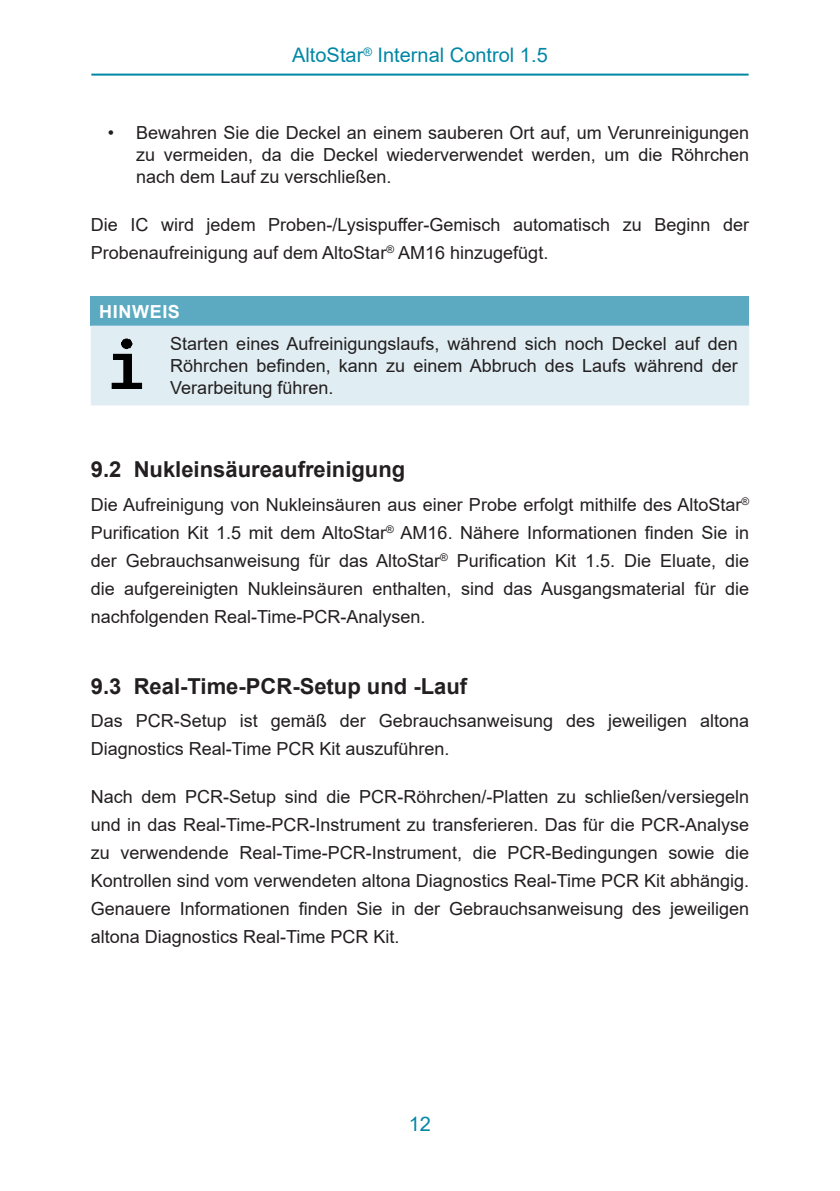
<style>
.page{position:relative;width:840px;height:1191px;background:#fff}
.page>*{position:absolute;margin:0;border:0;box-sizing:border-box;transform-origin:0 0}
.Level_2{font:700 22px "Arial";color:#231f20}
.Seitenkopf{font:20px "Arial";color:#0087a6}
.Mengentext{font:18px/28px "Arial";color:#231f20;text-align:justify}
.Note_para{font:18px/22px "Arial";color:#231f20;text-align:justify}
.Note_Titel{font:700 18px "Arial";letter-spacing:.035em;color:#fff}
</style>
<div class="page">
<hr style="left:91px;top:74px;width:657px;height:2px;background:#0087a6">
<div style="left:91px;top:296px;width:657px;height:30px;background:#5caac2"></div>
<div style="left:91px;top:326px;width:657px;height:79px;background:#e0edf3"></div>
<img style="left:94px;top:334px;width:62px;height:63px">
<p class="Seitenkopf" style="left:292px;top:41px;width:257px">AltoStar<sup>®</sup> Internal Control 1.5</p>
<p class="Mengentext" style="left:136px;top:122px;width:614px;line-height:22px;text-indent:-28px">• Bewahren Sie die Deckel an einem sauberen Ort auf, um Verunreinigungen zu vermeiden, da die Deckel wiederverwendet werden, um die Röhrchen nach dem Lauf zu verschließen.</p>
<p class="Mengentext" style="left:91px;top:211px;width:659px">Die IC wird jedem Proben-/Lysispuffer-Gemisch automatisch zu Beginn der<br>Probenaufreinigung auf dem AltoStar<sup>®</sup> AM16 hinzugefügt.</p>
<p class="Note_Titel" style="left:99px;top:299px;width:82px">HINWEIS</p>
<p class="Note_para" style="left:170px;top:333px;width:568px">Starten eines Aufreinigungslaufs, während sich noch Deckel auf den Röhrchen befinden, kann zu einem Abbruch des Laufs während der Verarbeitung führen.</p>
<p class="Level_2" style="left:91px;top:454px;width:316px">9.2 Nukleinsäureaufreinigung</p>
<p class="Mengentext" style="left:91px;top:490px;width:659px">Die Aufreinigung von Nukleinsäuren aus einer Probe erfolgt mithilfe des AltoStar<sup>® </sup>Purification Kit 1.5 mit dem AltoStar<sup>®</sup> AM16. Nähere Informationen finden Sie in der Gebrauchsanweisung für das AltoStar<sup>®</sup> Purification Kit 1.5. Die Eluate, die die aufgereinigten Nukleinsäuren enthalten, sind das Ausgangsmaterial für die nachfolgenden Real-Time-PCR-Analysen.</p>
<p class="Level_2" style="left:91px;top:670px;width:378px">9.3 Real-Time-PCR-Setup und -Lauf</p>
<p class="Mengentext" style="left:91px;top:707px;width:659px">Das PCR-Setup ist gemäß der Gebrauchsanweisung des jeweiligen altona<br>Diagnostics Real-Time PCR Kit auszuführen.</p>
<p class="Mengentext" style="left:91px;top:782px;width:659px">Nach dem PCR-Setup sind die PCR-Röhrchen/-Platten zu schließen/versiegeln und in das Real-Time-PCR-Instrument zu transferieren. Das für die PCR-Analyse zu verwendende Real-Time-PCR-Instrument, die PCR-Bedingungen sowie die Kontrollen sind vom verwendeten altona Diagnostics Real-Time PCR Kit abhängig.<br>Genauere Informationen finden Sie in der Gebrauchsanweisung des jeweiligen altona Diagnostics Real-Time PCR Kit.</p>
<p class="Seitenkopf" style="left:408px;top:1110px;width:24px">12</p>
</div>
